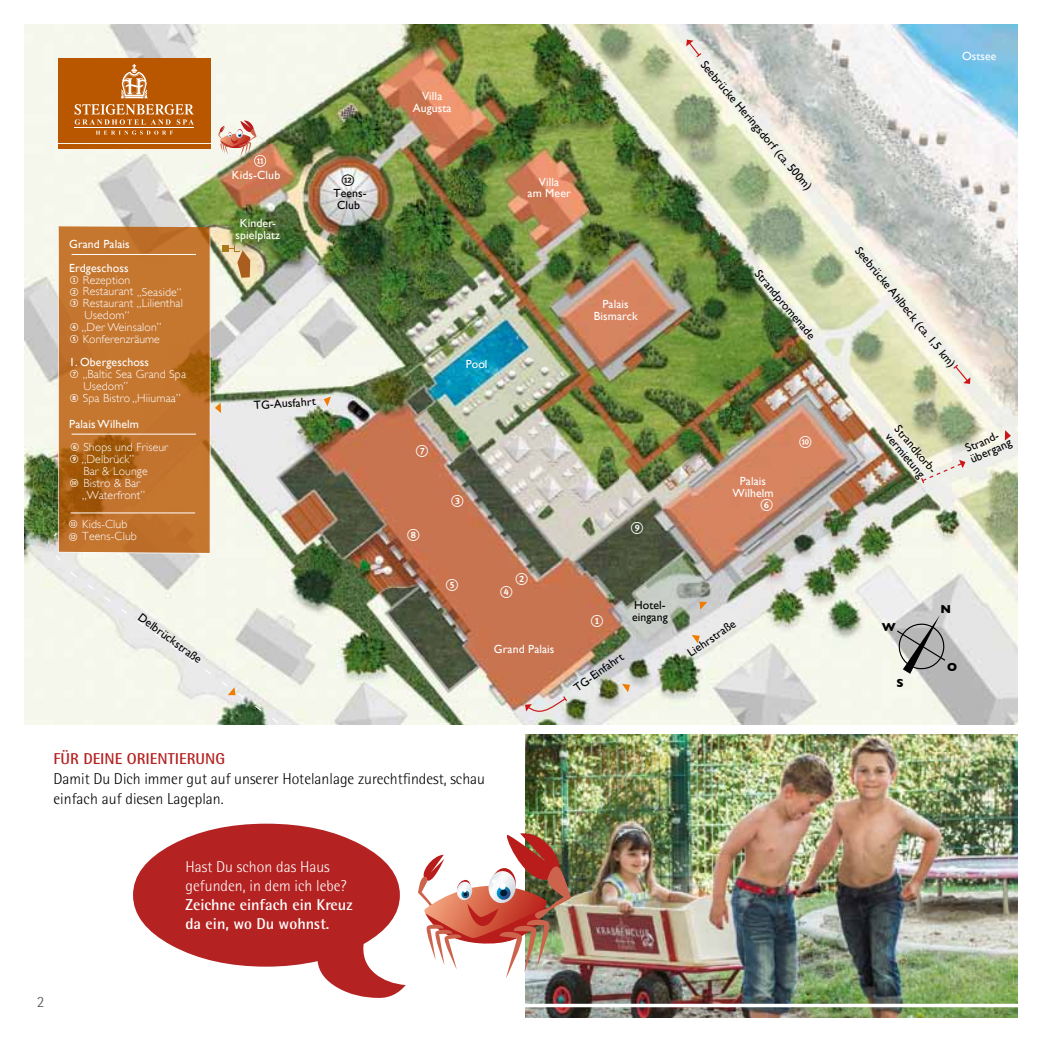
<style>
.page{position:relative;width:1042px;height:1042px;background:#fff}
.page>*{position:absolute;margin:0;border:0;box-sizing:border-box;transform-origin:0 0}
.t1{font:300 15.75px/19.8px "Rotis Semi Sans W1 G";color:#000}
.t2{font:300 15.75px/19.2px "Rotis Semi Sans W1 G";color:#fff}
.t3{font:700 15.75px/19.2px "Rotis Semi Sans W1 G";color:#fff}
.t4{font:700 15.75px "Rotis Semi Sans W1 G";color:#b42322}
.t5{font:300 15.75px "Rotis Semi Sans W1 G";color:#565656}
.t6{font:300 11.72px/11.7px "Gill Sans";letter-spacing:.01em;color:#fff}
.t7{font:11.72px/11.7px "Gill Sans";letter-spacing:.01em;color:#000}
.t8{font:11.72px/11.7px "Gill Sans";letter-spacing:.01em;color:#fff;text-align:center}
.t9{font:700 11.72px "Gill Sans";color:#000}
</style>
<div class="page">
<img style="left:25px;top:25px;width:992px;height:699px">
<svg style="left:622px;top:684px;width:8px;height:8px"></svg>
<svg style="left:692px;top:635px;width:8px;height:8px"></svg>
<svg style="left:699px;top:601px;width:8px;height:9px"></svg>
<svg style="left:324px;top:396px;width:7px;height:10px"></svg>
<svg style="left:215px;top:403px;width:6px;height:10px"></svg>
<div style="left:58px;top:58px;width:152px;height:85px;background:#b95600"></div>
<hr style="left:58px;top:144px;width:152px;height:4px;background:#b95600">
<svg style="left:121px;top:64px;width:27px;height:34px"></svg>
<svg style="left:96px;top:131px;width:77px;height:4px"></svg>
<svg style="left:75px;top:104px;width:119px;height:21px"></svg>
<hr style="left:75px;top:127px;width:119px;height:1px;background:#fff">
<svg style="left:53px;top:511px;width:240px;height:213px;background:#e9ebe1"></svg>
<svg style="left:636px;top:592px;width:26px;height:52px"></svg>
<svg style="left:525px;top:695px;width:43px;height:18px"></svg>
<svg style="left:920px;top:460px;width:45px;height:24px"></svg>
<svg style="left:686px;top:40px;width:16px;height:18px"></svg>
<svg style="left:952px;top:363px;width:18px;height:21px"></svg>
<svg style="left:895px;top:615px;width:51px;height:59px;background:#a3a3a2"></svg>
<svg style="left:1005px;top:430px;width:6px;height:10px"></svg>
<svg style="left:58px;top:226px;width:152px;height:327px;background:#c0742f"></svg>
<hr style="left:72px;top:254px;width:124px;height:1px;background:#fff">
<hr style="left:72px;top:434px;width:124px;height:1px;background:#fff">
<hr style="left:71px;top:513px;width:124px;height:1px;background:#fff">
<div style="left:222px;top:246px;width:7px;height:6px;background:#ac7a1e"></div>
<svg style="left:229px;top:246px;width:21px;height:32px"></svg>
<svg style="left:218px;top:120px;width:48px;height:47px;background:#d9b7a6"></svg>
<svg style="left:133px;top:823px;width:273px;height:175px;fill:#b42322"></svg>
<img style="left:526px;top:734px;width:491px;height:283px">
<hr style="left:521px;top:1004px;width:510px;height:3px;background:#fff">
<img style="left:418px;top:833px;width:153px;height:145px">
<svg style="left:70px;top:276px;width:8px;height:19px"></svg>
<svg style="left:70px;top:335px;width:8px;height:8px"></svg>
<svg style="left:70px;top:370px;width:8px;height:8px"></svg>
<svg style="left:70px;top:394px;width:8px;height:8px"></svg>
<svg style="left:70px;top:443px;width:9px;height:20px"></svg>
<svg style="left:70px;top:478px;width:8px;height:8px"></svg>
<svg style="left:591px;top:615px;width:12px;height:11px"></svg>
<svg style="left:446px;top:578px;width:12px;height:12px"></svg>
<svg style="left:416px;top:445px;width:12px;height:12px"></svg>
<svg style="left:407px;top:529px;width:12px;height:12px"></svg>
<svg style="left:631px;top:522px;width:12px;height:12px"></svg>
<svg style="left:799px;top:435px;width:12px;height:12px"></svg>
<svg style="left:760px;top:499px;width:12px;height:12px"></svg>
<svg style="left:69px;top:533px;width:8px;height:8px"></svg>
<svg style="left:342px;top:174px;width:12px;height:12px"></svg>
<svg style="left:451px;top:495px;width:12px;height:12px"></svg>
<svg style="left:500px;top:573px;width:28px;height:25px"></svg>
<p class="t8" style="left:69px;top:232px;width:62px;line-height:23.6px;text-align:left">Grand Palais<br>Erdgeschoss</p>
<p class="t6" style="left:83px;top:274px;width:100px">Rezeption<br>Restaurant „Seaside“</p>
<p class="t6" style="left:85px;top:297px;width:100px;text-indent:-15px">✓ Restaurant „Lilienthal<br>Usedom“</p>
<p class="t6" style="left:69px;top:321px;width:94px;text-align:right">✔ „Der Weinsalon”<br>Konferenzräume</p>
<p class="t8" style="left:69px;top:356px;width:81px">1. Obergeschoss</p>
<p class="t6" style="left:83px;top:368px;width:105px">„Baltic Sea Grand Spa<br>Usedom”<br>Spa Bistro „Hiiumaa”</p>
<p class="t8" style="left:69px;top:418px;width:71px">Palais Wilhelm</p>
<p class="t6" style="left:82px;top:453px;width:68px">„Delbrück”<br>Bar &amp; Lounge</p>
<p class="t6" style="left:82px;top:489px;width:64px">„Waterfront”</p>
<p class="t6" style="left:83px;top:441px;width:86px">Shops und Friseur</p>
<p class="t6" style="left:83px;top:477px;width:58px">Bistro &amp; Bar</p>
<p class="t6" style="left:68px;top:518px;width:61px">❑ Kids-Club</p>
<p class="t6" style="left:82px;top:531px;width:56px">Teens-Club</p>
<p class="t8" style="left:232px;top:169px;width:50px">Kids-Club</p>
<p class="t8" style="left:236px;top:217px;width:46px">Kinder&shy;spielplatz</p>
<p class="t7" style="left:333px;top:187px;width:35px;text-align:center">Teens-<br>Club</p>
<p class="t7" style="left:254px;top:399px;width:63px;rotate:-4deg">TG-Ausfahrt</p>
<p class="t8" style="left:413px;top:90px;width:40px">Villa<br>Augusta</p>
<p class="t8" style="left:466px;top:358px;width:23px">Pool</p>
<p class="t8" style="left:527px;top:176px;width:45px">Villa<br>am Meer</p>
<p class="t8" style="left:594px;top:298px;width:45px">Palais<br>Bismarck</p>
<p class="t7" style="left:708px;top:58px;width:167px;rotate:50deg">Seebrücke Heringsdorf (ca. 500m)</p>
<p class="t7" style="left:762px;top:267px;width:88px;rotate:50deg">Strandpromenade</p>
<p class="t8" style="left:732px;top:475px;width:43px">Palais<br>Wilhelm</p>
<p class="t7" style="left:143px;top:611px;width:77px;rotate:36deg">Delbrückstraße</p>
<p class="t8" style="left:494px;top:643px;width:62px">Grand Palais</p>
<p class="t7" style="left:632px;top:599px;width:37px">Hotel&shy;eingang</p>
<p class="t7" style="left:571px;top:683px;width:59px;rotate:-35deg">TG-Einfahrt</p>
<p class="t7" style="left:685px;top:648px;width:57px;rotate:-34deg">Liehrstraße</p>
<h1 class="t4" style="left:54px;top:749px;width:173px">FÜR DEINE ORIENTIERUNG</h1>
<h1 class="t1" style="left:54px;top:769px;width:433px">Damit Du Dich immer gut auf unserer Hotelanlage zurechtfindest, schau einfach auf diesen Lageplan.</h1>
<h1 class="t2" style="left:185px;top:857px;width:163px">Hast Du schon das Haus gefunden, in dem ich lebe?</h1>
<h1 class="t3" style="left:185px;top:895px;width:169px">Zeichne einfach ein Kreuz da ein, wo Du wohnst.</h1>
<h1 class="t5" style="left:37px;top:993px;width:9px">2</h1>
<p class="t8" style="left:962px;top:50px;width:36px">Ostsee</p>
<p class="t7" style="left:862px;top:244px;width:153px;rotate:51deg">Seebrücke Ahlbeck (ca. 1,5 km)</p>
<p class="t7" style="left:901px;top:423px;width:60px;rotate:50deg">Strandkorb&shy;vermietung</p>
<p class="t7" style="left:963px;top:443px;width:45px;rotate:-24deg">Strand&shy;übergang</p>
<p class="t9" style="left:882px;top:620px;width:16px">W</p>
<p class="t9" style="left:896px;top:676px;width:9px">S</p>
<p class="t9" style="left:940px;top:602px;width:12px">N</p>
<p class="t9" style="left:947px;top:660px;width:12px">O</p>
</div>
